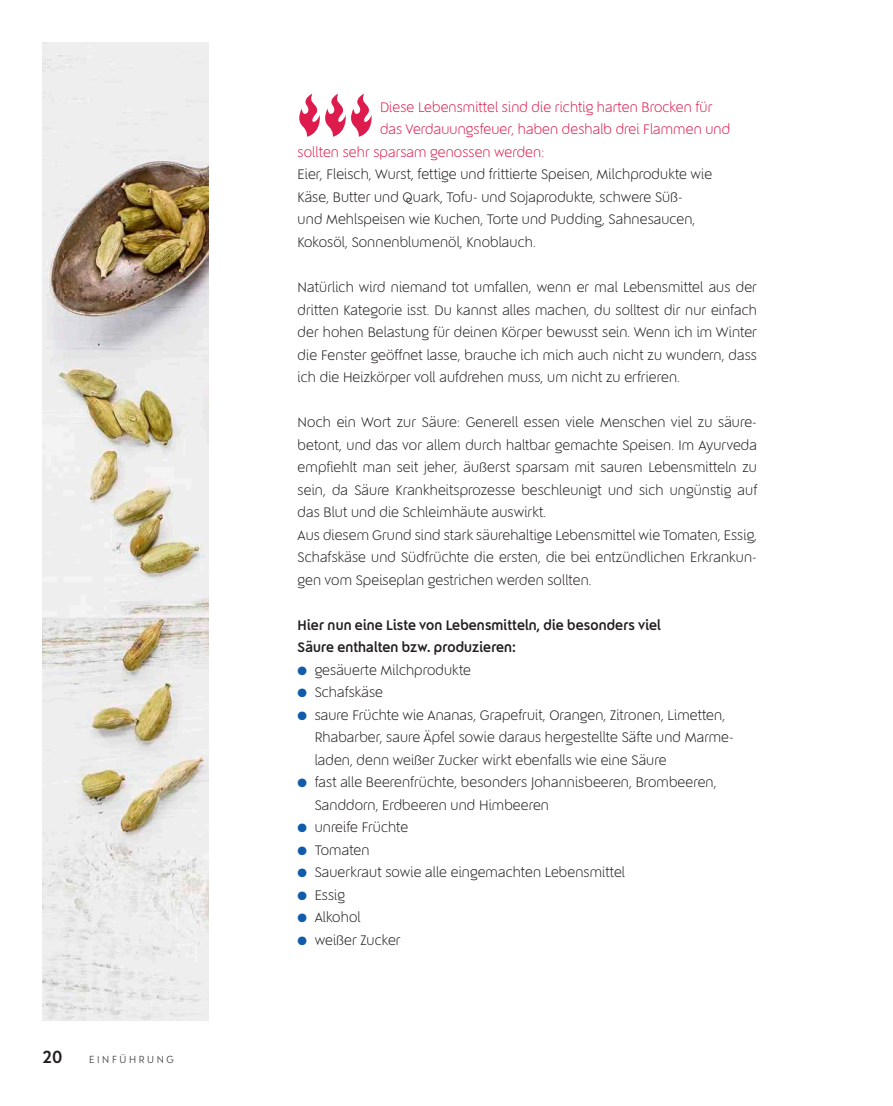
<style>
.page{position:relative;width:893px;height:1106px;background:#fff}
.page>*{position:absolute;margin:0;border:0;box-sizing:border-box;transform-origin:0 0}
.t1{font:700 18px "Qurillian";color:#231f20}
.t2{font:300 14.1px/22.5px "Qurillian";letter-spacing:.01em;color:#231f20}
.t3{font:300 14.1px "Qurillian";letter-spacing:.01em;color:#de1b4d}
.t4{font:700 14.1px/22.5px "Qurillian";letter-spacing:.01em;color:#231f20}
.t5{font:300 10.5px "Qurillian";letter-spacing:.25em;color:#231f20}
.s1{color:#105cab}
</style>
<div class="page">
<svg style="left:299px;top:94px;width:73px;height:43px"></svg>
<img style="left:43px;top:43px;width:165px;height:977px">
<p class="t1" style="left:43px;top:1045px;width:22px">20</p>
<p class="t5" style="left:89px;top:1053px;width:86px">EINFÜHRUNG</p>
<p class="t3" style="left:380px;top:98px;width:334px">Diese Lebensmittel sind die richtig harten Brocken für</p>
<p class="t3" style="left:380px;top:121px;width:352px">das Verdauungsfeuer, haben deshalb drei Flammen und</p>
<p class="t3" style="left:298px;top:143px;width:248px">sollten sehr sparsam genossen werden:</p>
<p class="t2" style="left:298px;top:164px;width:416px">Eier, Fleisch, Wurst, fettige und frittierte Speisen, Milchprodukte wie Käse, Butter und Quark, Tofu- und Sojaprodukte, schwere Süß-<br>und Mehlspeisen wie Kuchen, Torte und Pudding, Sahnesaucen, Kokosöl, Sonnenblumenöl, Knoblauch.</p>
<p class="t2" style="left:298px;top:276px;width:461px;text-align:justify">Natürlich wird niemand tot umfallen, wenn er mal Lebensmittel aus der dritten Kategorie isst. Du kannst alles machen, du solltest dir nur einfach der hohen Belastung für deinen Körper bewusst sein. Wenn ich im Winter die Fenster geöffnet lasse, brauche ich mich auch nicht zu wundern, dass ich die Heizkörper voll aufdrehen muss, um nicht zu erfrieren.</p>
<p class="t2" style="left:298px;top:411px;width:461px">Noch ein Wort zur Säure: Generell essen viele Menschen viel zu säure&shy;betont, und das vor allem durch haltbar gemachte Speisen. Im Ayurveda empfiehlt man seit jeher, äußerst sparsam mit sauren Lebensmitteln zu sein, da Säure Krankheitsprozesse beschleunigt und sich ungünstig auf das Blut und die Schleimhäute auswirkt.<br>Aus diesem Grund sind stark säurehaltige Lebensmittel wie Tomaten, Essig, Schafskäse und Südfrüchte die ersten, die bei entzündlichen Erkrankun&shy;gen vom Speiseplan gestrichen werden sollten.</p>
<p class="t4" style="left:298px;top:613px;width:365px">Hier nun eine Liste von Lebensmitteln, die besonders viel<br>Säure enthalten bzw. produzieren:</p>
<p class="t2" style="left:298px;top:658px;width:175px"><span class="s1">●</span> gesäuerte Milchprodukte</p>
<p class="t2" style="left:298px;top:681px;width:87px"><span class="s1">●</span> Schafskäse</p>
<p class="t2" style="left:315px;top:703px;width:419px;text-indent:-17px"><span class="s1">●</span> saure Früchte wie Ananas, Grapefruit, Orangen, Zitronen, Limetten,<br>Rhabarber, saure Äpfel sowie daraus hergestellte Säfte und Marme&shy;laden, denn weißer Zucker wirkt ebenfalls wie eine Säure</p>
<p class="t2" style="left:315px;top:771px;width:403px;text-indent:-17px"><span class="s1">●</span> fast alle Beerenfrüchte, besonders Johannisbeeren, Brombeeren,<br>Sanddorn, Erdbeeren und Himbeeren</p>
<p class="t2" style="left:298px;top:816px;width:112px"><span class="s1">●</span> unreife Früchte</p>
<p class="t2" style="left:298px;top:838px;width:73px"><span class="s1">●</span> Tomaten</p>
<p class="t2" style="left:298px;top:861px;width:329px"><span class="s1">●</span> Sauerkraut sowie alle eingemachten Lebensmittel</p>
<p class="t2" style="left:298px;top:883px;width:49px"><span class="s1">●</span> Essig</p>
<p class="t2" style="left:298px;top:906px;width:64px"><span class="s1">●</span> Alkohol</p>
<p class="t2" style="left:298px;top:928px;width:104px"><span class="s1">●</span> weißer Zucker</p>
</div>
